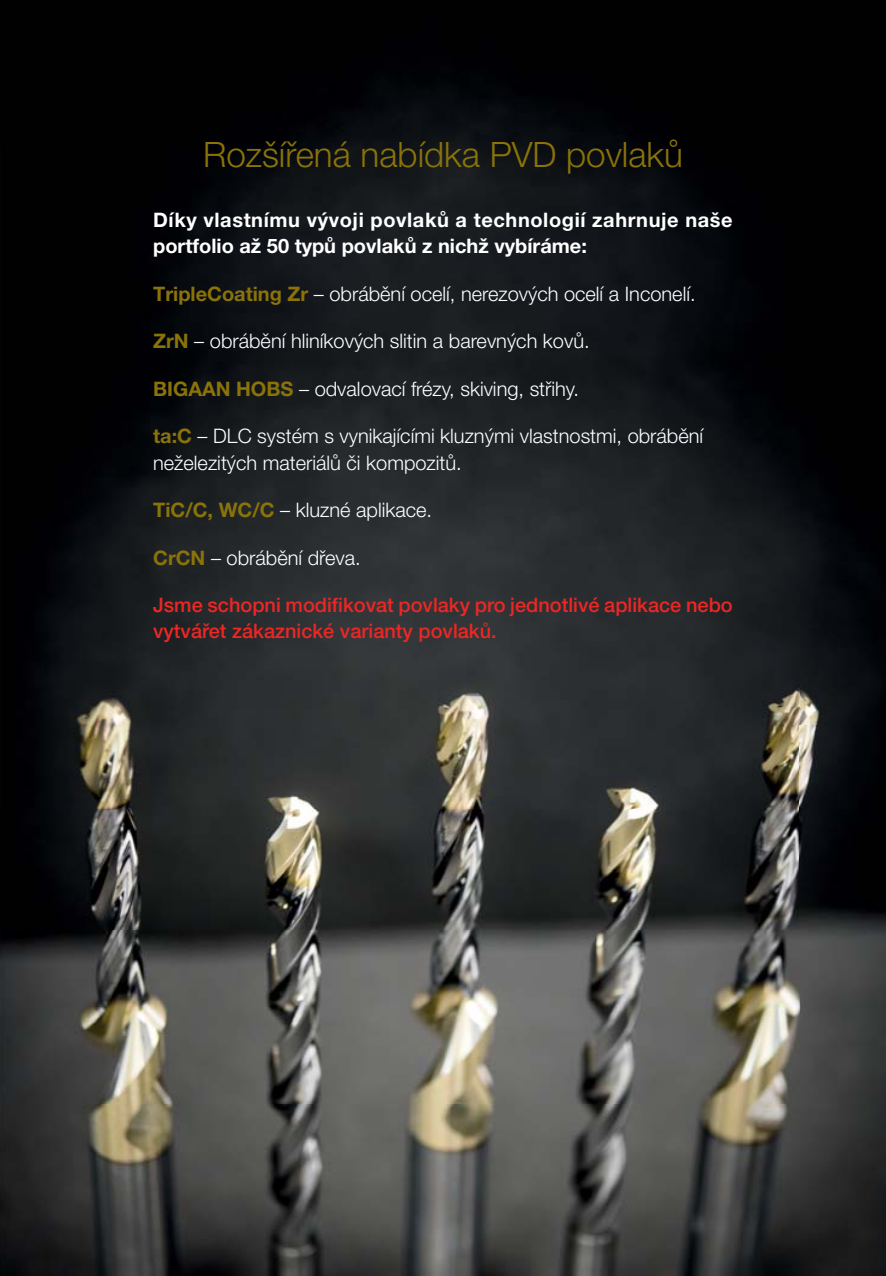
<style>
.page{position:relative;width:886px;height:1276px;background:#fff}
.page>*{position:absolute;margin:0;border:0;box-sizing:border-box;transform-origin:0 0}
.t1{font:300 35px "Helvetica Neue LT Pro";color:#8a7308}
.t2{font:300 20px/26.2px "Helvetica Neue LT Pro";color:#fff}
.t3{font:700 20px/26.2px "Helvetica Neue LT Pro";letter-spacing:.03em;color:#fff}
.t4{font:500 20px/26.2px "Helvetica Neue LT Pro";color:#ec2724}
.s1{font-weight:700;color:#8a7308}
</style>
<div class="page">
<img style="left:0;top:0;width:886px;height:149px">
<img style="left:0;top:808px;width:886px;height:467px">
<img style="left:0;top:149px;width:886px;height:659px">
<h1 class="t1" style="left:203px;top:142px;width:481px">Rozšířená nabídka PVD povlaků</h1>
<p class="t3" style="left:153px;top:209px;width:581px">Díky vlastnímu vývoji povlaků a technologií zahrnuje naše portfolio až 50 typů povlaků z nichž vybíráme:</p>
<p class="t2" style="left:153px;top:283px;width:544px"><span class="s1">TripleCoating Zr</span> – obrábění ocelí, nerezových ocelí a Inconelí.</p>
<p class="t2" style="left:153px;top:330px;width:438px"><span class="s1">ZrN</span> – obrábění hliníkových slitin a barevných kovů.</p>
<p class="t2" style="left:153px;top:378px;width:427px"><span class="s1">BIGAAN HOBS</span> – odvalovací frézy, skiving, střihy.</p>
<p class="t2" style="left:153px;top:425px;width:551px"><span class="s1">ta:C</span> – DLC systém s vynikajícími kluznými vlastnostmi, obrábění neželezitých materiálů či kompozitů.</p>
<p class="t2" style="left:153px;top:499px;width:280px"><span class="s1">TiC/C, WC/C</span> – kluzné aplikace.</p>
<p class="t2" style="left:153px;top:547px;width:209px"><span class="s1">CrCN</span> – obrábění dřeva.</p>
<p class="t4" style="left:153px;top:594px;width:581px">Jsme schopni modifikovat povlaky pro jednotlivé aplikace nebo vytvářet zákaznické varianty povlaků.</p>
</div>
